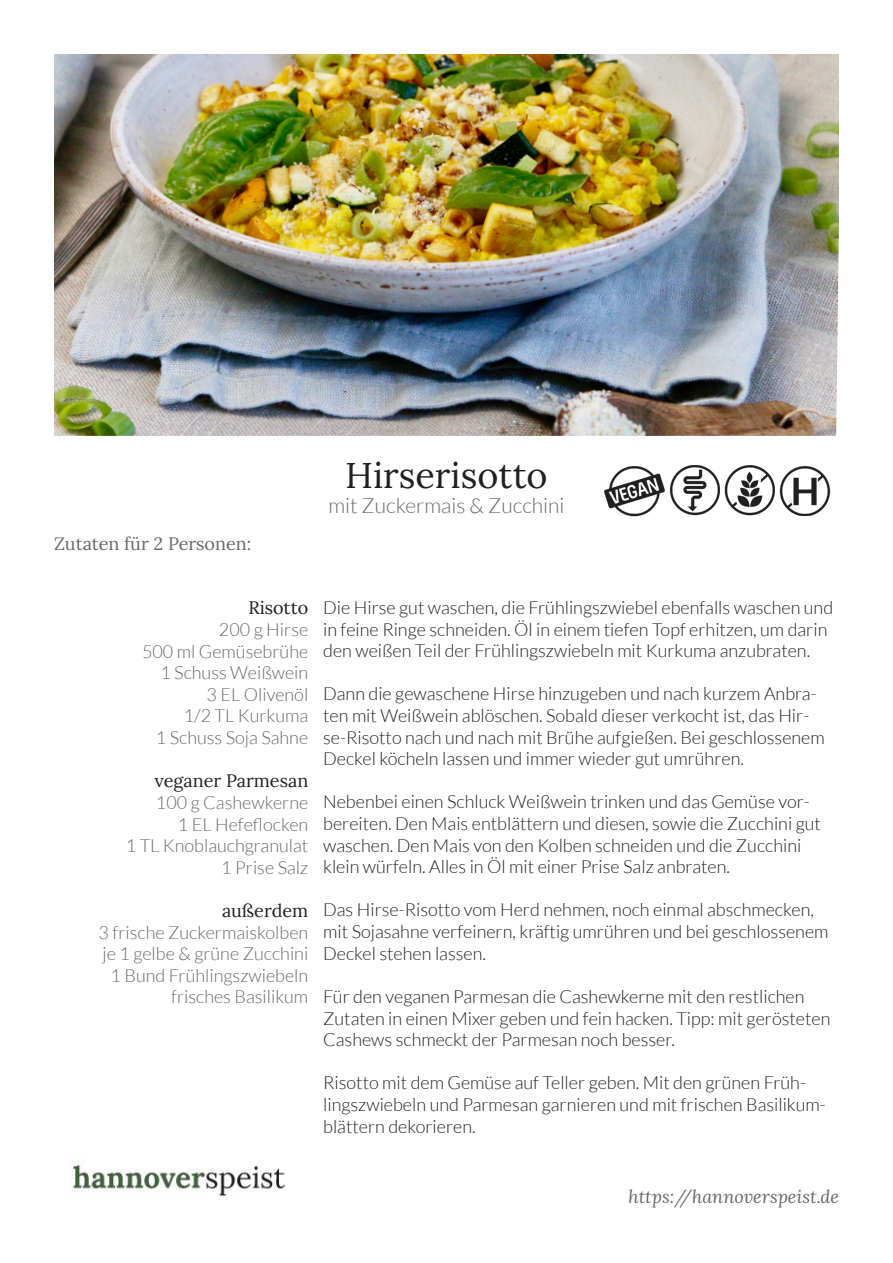
<style>
.page{position:relative;width:893px;height:1263px;background:#fff}
.page>*{position:absolute;margin:0;border:0;box-sizing:border-box;transform-origin:0 0}
.t1{font:36px "Lora";color:#231f20}
.t2{font:300 21px "Lato";color:#666969}
.t3{font:300 18px/21.6px "Lato";color:#231f20}
.t4{font:300 18px "Lato";color:#666969}
.t5{font:18px "Lora";color:#231f20}
.t6{font:italic 18px "Lora";color:#666969}
.t7{font:18px "Lora";color:#666969}
</style>
<div class="page">
<img style="left:54px;top:54px;width:785px;height:382px">
<img style="left:72px;top:1162px;width:213px;height:36px">
<img style="left:604px;top:466px;width:61px;height:50px">
<img style="left:670px;top:465px;width:50px;height:50px">
<img style="left:780px;top:466px;width:50px;height:50px">
<img style="left:725px;top:465px;width:50px;height:50px">
<p class="t7" style="left:54px;top:530px;width:199px">Zutaten für 2 Personen:</p>
<p class="t1" style="left:345px;top:448px;width:204px">Hirserisotto</p>
<p class="t2" style="left:328px;top:494px;width:238px">mit Zuckermais &amp; Zucchini</p>
<p class="t5" style="left:248px;top:594px;width:61px">Risotto</p>
<p class="t4" style="left:219px;top:620px;width:91px">200 g Hirse</p>
<p class="t4" style="left:142px;top:641px;width:168px">500 ml Gemüsebrühe</p>
<p class="t4" style="left:160px;top:663px;width:149px">1 Schuss Weißwein</p>
<p class="t4" style="left:207px;top:685px;width:103px">3 EL Olivenöl</p>
<p class="t4" style="left:184px;top:706px;width:126px">1/2 TL Kurkuma</p>
<p class="t4" style="left:156px;top:728px;width:154px">1 Schuss Soja Sahne</p>
<p class="t5" style="left:155px;top:767px;width:155px">veganer Parmesan</p>
<p class="t4" style="left:156px;top:793px;width:154px">100 g Cashewkerne</p>
<p class="t4" style="left:178px;top:814px;width:132px">1 EL Hefeflocken</p>
<p class="t4" style="left:126px;top:836px;width:184px">1 TL Knoblauchgranulat</p>
<p class="t4" style="left:221px;top:857px;width:88px">1 Prise Salz</p>
<p class="t5" style="left:222px;top:897px;width:88px">außerdem</p>
<p class="t4" style="left:99px;top:922px;width:211px">3 frische Zuckermaiskolben</p>
<p class="t4" style="left:103px;top:944px;width:207px">je 1 gelbe &amp; grüne Zucchini</p>
<p class="t4" style="left:111px;top:965px;width:199px">1 Bund Frühlingszwiebeln</p>
<p class="t4" style="left:171px;top:987px;width:139px">frisches Basilikum</p>
<p class="t3" style="left:323px;top:597px;width:511px">Die Hirse gut waschen, die Frühlingszwiebel ebenfalls waschen und in feine Ringe schneiden. Öl in einem tiefen Topf erhitzen, um darin den weißen Teil der Frühlingszwiebeln mit Kurkuma anzubraten.</p>
<p class="t3" style="left:323px;top:683px;width:503px">Dann die gewaschene Hirse hinzugeben und nach kurzem Anbra&shy;ten mit Weißwein ablöschen. Sobald dieser verkocht ist, das Hir&shy;se-Risotto nach und nach mit Brühe aufgießen. Bei geschlossenem Deckel köcheln lassen und immer wieder gut umrühren.</p>
<p class="t3" style="left:323px;top:791px;width:499px">Nebenbei einen Schluck Weißwein trinken und das Gemüse vor&shy;bereiten. Den Mais entblättern und diesen, sowie die Zucchini gut waschen. Den Mais von den Kolben schneiden und die Zucchini klein würfeln. Alles in Öl mit einer Prise Salz anbraten.</p>
<p class="t3" style="left:323px;top:899px;width:507px">Das Hirse-Risotto vom Herd nehmen, noch einmal abschmecken, mit Sojasahne verfeinern, kräftig umrühren und bei geschlossenem<br>Deckel stehen lassen.</p>
<p class="t3" style="left:323px;top:986px;width:509px">Für den veganen Parmesan die Cashewkerne mit den restlichen<br>Zutaten in einen Mixer geben und fein hacken. Tipp: mit gerösteten<br>Cashews schmeckt der Parmesan noch besser.</p>
<p class="t3" style="left:323px;top:1072px;width:504px">Risotto mit dem Gemüse auf Teller geben. Mit den grünen Früh&shy;lingszwiebeln und Parmesan garnieren und mit frischen Basilikum&shy;blättern dekorieren.</p>
<p class="t6" style="left:628px;top:1184px;width:212px">https://hannoverspeist.de</p>
</div>
